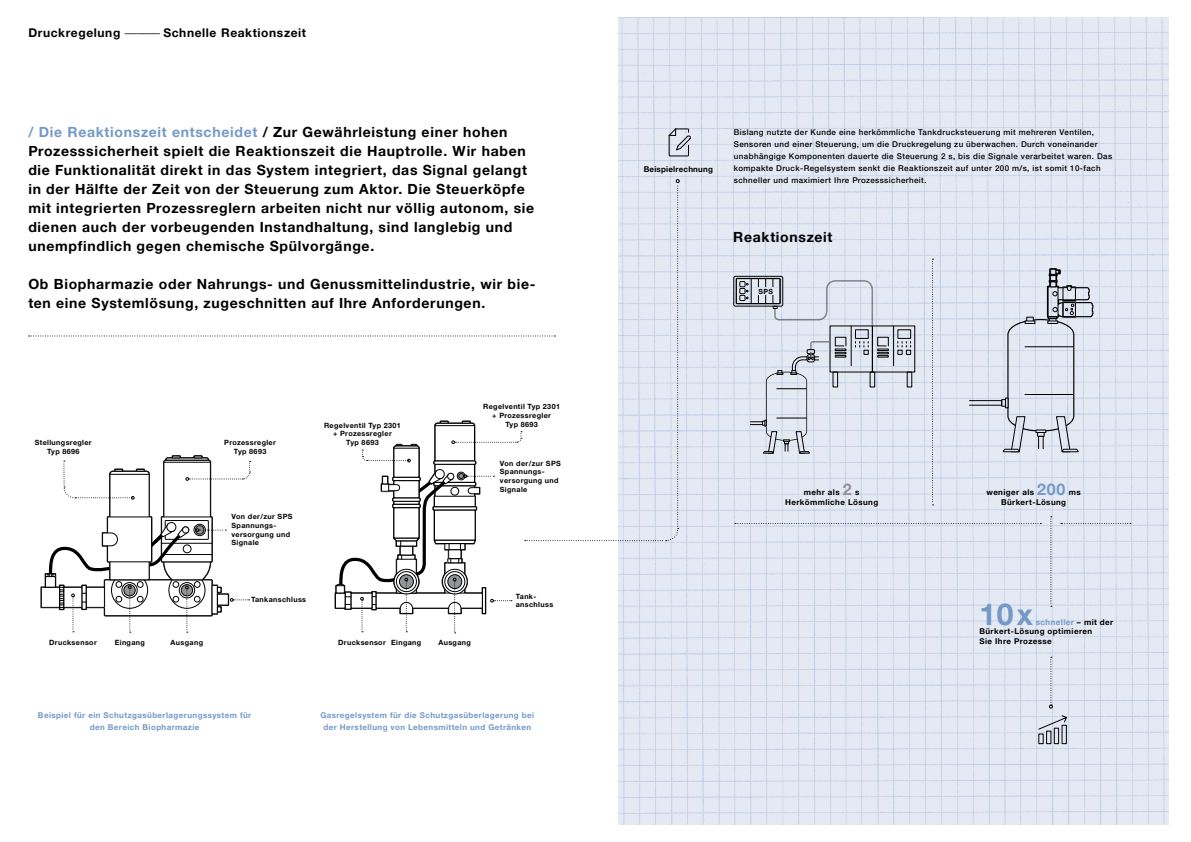
<style>
.page{position:relative;width:1191px;height:842px;background:#fff}
.page>*{position:absolute;margin:0;border:0;box-sizing:border-box;transform-origin:0 0}
.t1{font:700 30px "Helvetica Neue LTW1 G";color:#7399c6}
.t2{font:700 14px/19px "Helvetica Neue LTW1 G";letter-spacing:.05em;color:#000}
.t3{font:700 12px "Helvetica Neue LTW1 G";letter-spacing:.05em;color:#000}
.t4{font:500 8px/12px "Helvetica Neue LTW1 G";letter-spacing:.05em;color:#000}
.t5{font:700 8px/12px "Helvetica Neue LTW1 G";letter-spacing:.05em;color:#7399c6;text-align:center}
.t6{font:700 8px/9.6px "Helvetica Neue LTW1 G";letter-spacing:.05em;color:#000;text-align:center}
.t7{font:700 8px "Helvetica Neue LTW1 G";letter-spacing:.025em;color:#000}
.t8{font:700 7.2px/8.6px "Helvetica Neue LTW1 G";letter-spacing:.05em;color:#000}
.t9{font:700 7px "Helvetica Neue LTW1 G";color:#000}
.s1{font-weight:300}
.s2{color:#7399c6}
.s3{font-size:16px;color:#939598}
.s4{font-size:16px;color:#7399c6}
</style>
<div class="page">
<img style="left:618px;top:18px;width:550px;height:806px">
<svg style="left:668px;top:127px;width:23px;height:30px"></svg>
<svg style="left:969px;top:268px;width:124px;height:184px;background:#d3d8e3"></svg>
<div style="left:1062px;top:302px;width:13px;height:15px;border:1px solid #000"></div>
<div style="left:733px;top:276px;width:50px;height:31px;border:1px solid #000;border-radius:2px"></div>
<div style="left:736px;top:278px;width:44px;height:26px;border:1px solid #000"></div>
<svg style="left:739px;top:279px;width:173px;height:175px;background:#d2d8e3"></svg>
<hr style="left:776px;top:388px;width:30px;height:1px;background:#000">
<hr style="left:776px;top:418px;width:30px;height:1px;background:#000">
<svg style="left:932px;top:259px;width:1px;height:246px"></svg>
<svg style="left:735px;top:523px;width:306px;height:1px"></svg>
<svg style="left:1061px;top:523px;width:70px;height:1px"></svg>
<svg style="left:1050px;top:516px;width:2px;height:91px"></svg>
<svg style="left:1049px;top:657px;width:3px;height:51px"></svg>
<svg style="left:1037px;top:715px;width:30px;height:29px"></svg>
<svg style="left:29px;top:179px;width:650px;height:454px"></svg>
<p class="t3" style="left:28px;top:25px;width:279px">Druckregelung <span class="s1">––––––</span> Schnelle Reaktionszeit</p>
<p class="t2" style="left:28px;top:122px;width:507px"><span class="s2">/ Die Reaktionszeit entscheidet</span> / Zur Gewährleistung einer hohen Prozesssicherheit spielt die Reaktionszeit die Hauptrolle. Wir haben die Funktionalität direkt in das System integriert, das Signal gelangt in der Hälfte der Zeit von der Steuerung zum Aktor. Die Steuerköpfe mit integrierten Prozessreglern arbeiten nicht nur völlig autonom, sie dienen auch der vorbeugenden Instandhaltung, sind langlebig und unempfindlich gegen chemische Spülvorgänge.</p>
<p class="t2" style="left:28px;top:274px;width:509px">Ob Biopharmazie oder Nahrungs- und Genussmittelindustrie, wir bie&shy;ten eine Systemlösung, zugeschnitten auf Ihre Anforderungen.</p>
<p class="t8" style="left:483px;top:402px;width:78px;text-align:center">Regelventil Typ 2301 + Prozessregler</p>
<p class="t8" style="left:324px;top:421px;width:78px">Regelventil Typ 2301</p>
<p class="t8" style="left:505px;top:420px;width:34px">Typ 8693</p>
<p class="t8" style="left:333px;top:429px;width:60px">+ Prozessregler</p>
<p class="t8" style="left:35px;top:438px;width:58px">Stellungsregler</p>
<p class="t8" style="left:346px;top:438px;width:34px">Typ 8693</p>
<p class="t8" style="left:47px;top:447px;width:34px">Typ 8696</p>
<p class="t8" style="left:224px;top:438px;width:53px;text-align:center">Prozessregler<br>Typ 8693</p>
<p class="t8" style="left:231px;top:513px;width:62px">Von der/zur SPS<br>Spannungs&shy;versorgung und<br>Signale</p>
<p class="t8" style="left:500px;top:459px;width:62px">Von der/zur SPS<br>Spannungs&shy;versorgung und<br>Signale</p>
<p class="t8" style="left:251px;top:595px;width:57px">Tankanschluss</p>
<p class="t8" style="left:516px;top:592px;width:39px">Tank&shy;anschluss</p>
<p class="t8" style="left:49px;top:638px;width:49px">Drucksensor</p>
<p class="t8" style="left:115px;top:638px;width:32px">Eingang</p>
<p class="t8" style="left:171px;top:638px;width:34px">Ausgang</p>
<p class="t8" style="left:338px;top:638px;width:85px">Drucksensor Eingang</p>
<p class="t8" style="left:438px;top:638px;width:34px">Ausgang</p>
<p class="t5" style="left:38px;top:709px;width:215px">Beispiel für ein Schutzgasüberlagerungssystem für den Bereich Biopharmazie</p>
<p class="t5" style="left:320px;top:709px;width:215px">Gasregelsystem für die Schutzgasüberlagerung bei der Herstellung von Lebensmitteln und Getränken</p>
<p class="t7" style="left:643px;top:164px;width:71px">Beispielrechnung</p>
<p class="t4" style="left:734px;top:126px;width:380px">Bislang nutzte der Kunde eine herkömmliche Tankdrucksteuerung mit mehreren Ventilen, Sensoren und einer Steuerung, um die Druckregelung zu überwachen. Durch voneinander unabhängige Komponenten dauerte die Steuerung 2 s, bis die Signale verarbeitet waren. Das kompakte Druck-Regelsystem senkt die Reaktionszeit auf unter 200 m/s, ist somit 10-fach schneller und maximiert Ihre Prozesssicherheit.</p>
<p class="t2" style="left:733px;top:228px;width:101px">Reaktionszeit</p>
<p class="t9" style="left:758px;top:287px;width:16px">SPS</p>
<p class="t6" style="left:785px;top:488px;width:95px">mehr als <span class="s3">2</span> s<br>Herkömmliche Lösung</p>
<p class="t6" style="left:986px;top:488px;width:96px">weniger als <span class="s4">200</span> ms<br>Bürkert-Lösung</p>
<h1 class="t1" style="left:979px;top:595px;width:55px">10x</h1>
<p class="t6" style="left:979px;top:617px;width:135px;text-align:left;text-indent:56px"><span class="s2">schneller</span> – mit der<br>Bürkert-Lösung optimieren<br>Sie Ihre Prozesse</p>
</div>
